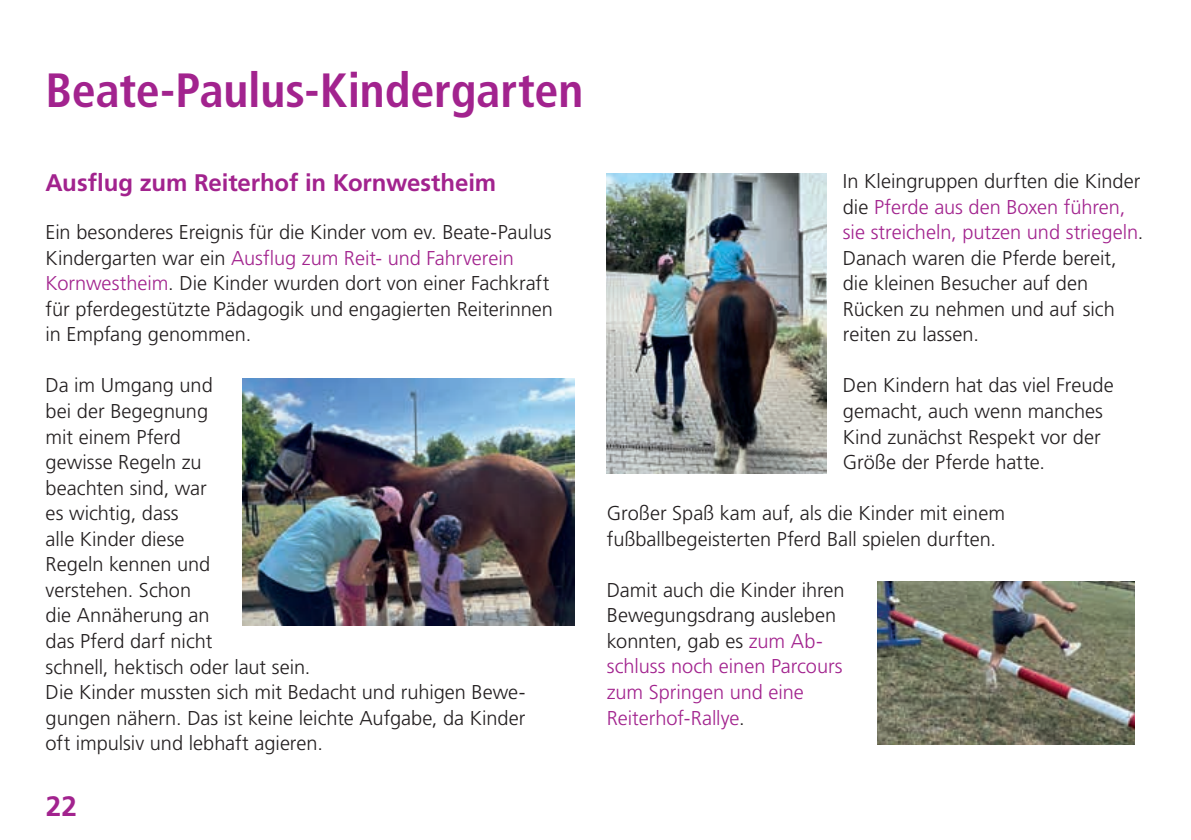
<style>
.page{position:relative;width:1191px;height:840px;background:#fff}
.page>*{position:absolute;margin:0;border:0;box-sizing:border-box;transform-origin:0 0}
.t1{font:700 condensed 48px "Frutiger LT Std";letter-spacing:-.005em;color:#a2238e}
.t2{font:700 28px "Frutiger LT Std";color:#a2238e}
.t3{font:700 24px "Frutiger LT Std";letter-spacing:-.005em;color:#a2238e}
.t4{font:300 20px/25.6px "Frutiger LT Std";color:#231f20}
.t5{font:300 20px/25.6px "Frutiger LT Std";letter-spacing:-.005em;color:#a2238e}
.s1{color:#a2238e}
.s2{color:#231f20}
</style>
<div class="page">
<img style="left:242px;top:378px;width:332px;height:247px">
<img style="left:607px;top:173px;width:219px;height:300px">
<img style="left:877px;top:581px;width:257px;height:162px">
<h1 class="t1" style="left:45px;top:62px;width:539px">Beate-Paulus-Kindergarten</h1>
<p class="t3" style="left:45px;top:168px;width:452px">Ausflug zum Reiterhof in Kornwestheim</p>
<p class="t4" style="left:843px;top:169px;width:302px">In Kleingruppen durften die Kinder die <span class="s1">Pferde aus den Boxen führen, sie streicheln, putzen und striegeln</span>.<br>Danach waren die Pferde bereit, die kleinen Besucher auf den<br>Rücken zu nehmen und auf sich reiten zu lassen.</p>
<p class="t4" style="left:843px;top:373px;width:272px">Den Kindern hat das viel Freude gemacht, auch wenn manches<br>Kind zunächst Respekt vor der<br>Größe der Pferde hatte.</p>
<p class="t4" style="left:607px;top:500px;width:400px">Großer Spaß kam auf, als die Kinder mit einem fußballbegeisterten Pferd Ball spielen durften.</p>
<p class="t5" style="left:607px;top:577px;width:239px"><span class="s2">Damit auch die Kinder ihren<br>Bewegungsdrang ausleben konnten, gab es</span> zum Ab&shy;schluss noch einen Parcours zum Springen und eine<br>Reiterhof-Rallye<span class="s2">.</span></p>
<p class="t4" style="left:46px;top:220px;width:509px">Ein besonderes Ereignis für die Kinder vom ev. Beate-Paulus Kindergarten war ein <span class="s1">Ausflug zum Reit- und Fahrverein Kornwestheim</span>. Die Kinder wurden dort von einer Fachkraft für pferdegestützte Pädagogik und engagierten Reiterinnen in Empfang genommen.</p>
<p class="t4" style="left:46px;top:373px;width:481px">Da im Umgang und<br>bei der Begegnung<br>mit einem Pferd<br>gewisse Regeln zu<br>beachten sind, war<br>es wichtig, dass<br>alle Kinder diese<br>Regeln kennen und<br>verstehen. Schon<br>die Annäherung an<br>das Pferd darf nicht<br>schnell, hektisch oder laut sein.<br>Die Kinder mussten sich mit Bedacht und ruhigen Bewe&shy;gungen nähern. Das ist keine leichte Aufgabe, da Kinder oft impulsiv und lebhaft agieren.</p>
<h2 class="t2" style="left:46px;top:789px;width:33px">22</h2>
</div>
